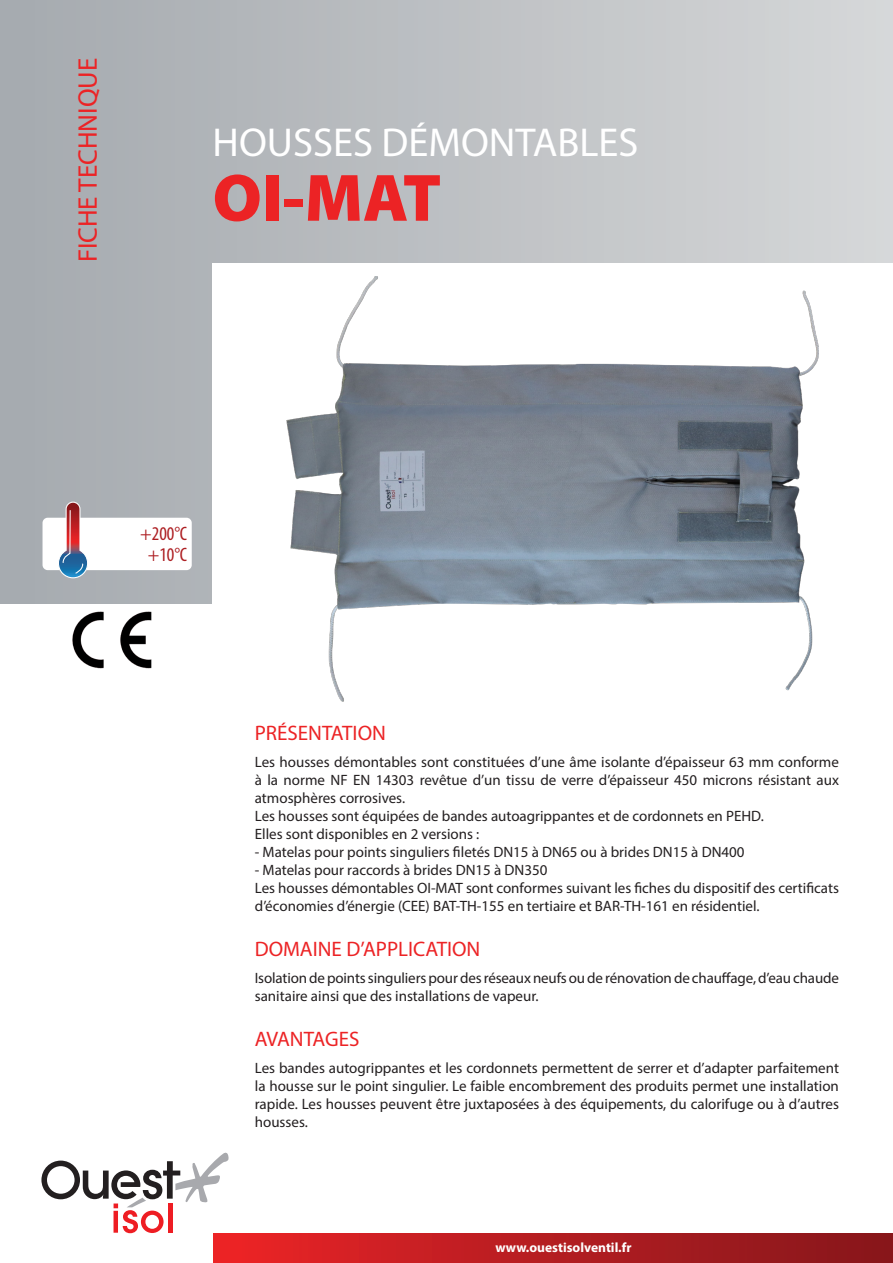
<style>
.page{position:relative;width:893px;height:1263px;background:#fff}
.page>*{position:absolute;margin:0;border:0;box-sizing:border-box;transform-origin:0 0}
.t1{font:900 67.5px "Myriad Pro";color:#ec2325}
.t2{font:40.5px "Myriad Pro";color:#fff}
.t3{font:27px "Myriad Pro";color:#ec2325}
.t4{font:21px "Myriad Pro";color:#ec2325}
.t5{font:condensed 19.5px "Myriad Pro";color:#ad1e22}
.t6{font:15px/18px "Myriad Pro";color:#231f20;text-align:justify}
.t7{font:700 13.5px "Myriad Pro";color:#fff}
</style>
<div class="page">
<div style="left:0;top:0;width:893px;height:604px;background:linear-gradient(to right,#a5aaaf,#d6d7d8)"></div>
<div style="left:213px;top:264px;width:680px;height:482px;background:#fff"></div>
<img style="left:287px;top:276px;width:532px;height:426px">
<svg style="left:41px;top:1153px;width:188px;height:80px"></svg>
<div style="left:168px;top:1203px;width:5px;height:30px;background:#ee1d23"></div>
<div style="left:43px;top:518px;width:149px;height:52px;background:#fff;border-radius:5px"></div>
<svg style="left:57px;top:501px;width:32px;height:78px"></svg>
<div style="left:213px;top:1233px;width:680px;height:30px;background:linear-gradient(to right,#ea2427,#83161b)"></div>
<img style="left:72px;top:611px;width:80px;height:58px">
<h3 class="t3" style="left:71px;top:262px;width:206px;rotate:-90deg">FICHE TECHNIQUE</h3>
<h2 class="t2" style="left:213px;top:117px;width:427px">HOUSSES DÉMONTABLES</h2>
<h1 class="t1" style="left:213px;top:160px;width:230px">OI-MAT</h1>
<h3 class="t5" style="left:140px;top:522px;width:48px">+200°C</h3>
<h3 class="t5" style="left:148px;top:543px;width:41px">+10°C</h3>
<p class="t4" style="left:255px;top:720px;width:133px">PRÉSENTATION</p>
<p class="t6" style="left:255px;top:753px;width:586px">Les housses démontables sont constituées d’une âme isolante d’épaisseur 63 mm conforme à la norme NF EN 14303 revêtue d’un tissu de verre d’épaisseur 450 microns résistant aux atmosphères corrosives.</p>
<p class="t6" style="left:255px;top:807px;width:510px">Les housses sont équipées de bandes autoagrippantes et de cordonnets en PEHD.</p>
<p class="t6" style="left:255px;top:825px;width:226px">Elles sont disponibles en 2 versions :</p>
<p class="t6" style="left:255px;top:843px;width:491px">- Matelas pour points singuliers filetés DN15 à DN65 ou à brides DN15 à DN400</p>
<p class="t6" style="left:255px;top:861px;width:294px">- Matelas pour raccords à brides DN15 à DN350</p>
<p class="t6" style="left:255px;top:879px;width:586px">Les housses démontables OI-MAT sont conformes suivant les fiches du dispositif des certificats d’économies d’énergie (CEE) BAT-TH-155 en tertiaire et BAR-TH-161 en résidentiel.</p>
<p class="t4" style="left:255px;top:936px;width:227px">DOMAINE D’APPLICATION</p>
<p class="t6" style="left:255px;top:969px;width:586px">Isolation de points singuliers pour des réseaux neufs ou de rénovation de chauffage, d’eau chaude sanitaire ainsi que des installations de vapeur.</p>
<p class="t4" style="left:255px;top:1026px;width:106px">AVANTAGES</p>
<p class="t6" style="left:255px;top:1059px;width:586px">Les bandes autogrippantes et les cordonnets permettent de serrer et d’adapter parfaitement la housse sur le point singulier. Le faible encombrement des produits permet une installation rapide. Les housses peuvent être juxtaposées à des équipements, du calorifuge ou à d’autres housses.</p>
<p class="t7" style="left:495px;top:1238px;width:138px">www.ouestisolventil.fr</p>
</div>
